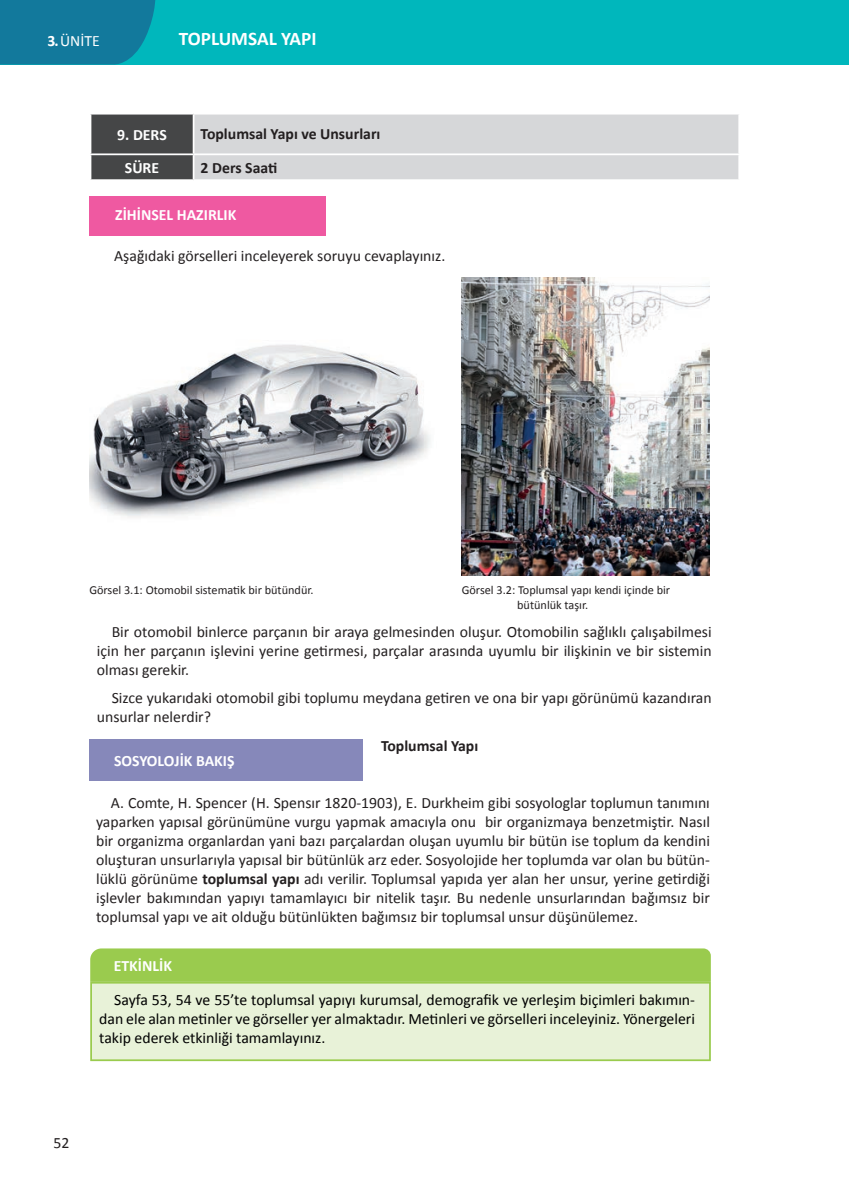
<style>
.page{position:relative;width:849px;height:1196px;background:#fff}
.page>*{position:absolute;margin:0;border:0;box-sizing:border-box;transform-origin:0 0}
.t1{font:700 19.25px "Calibri";color:#fff}
.t2{font:15.75px/18.9px "Calibri";color:#231f20;text-align:justify}
.t3{font:15.75px/18.9px "Calibri";color:#000;text-align:justify}
.sözlük{font:700 15.75px "Calibri";color:#fff}
.ÜNİTE_-KONU_ÜST{font:700 15.75px "Calibri";color:#231f20}
.t4{font:15.75px "Calibri";color:#fff}
.görsel_künye{font:12.25px "Calibri";color:#231f20}
.s1{font-weight:700}
</style>
<div class="page">
<div style="left:0;top:0;width:848px;height:64px;background:#00b7bc"></div>
<svg style="left:0;top:0;width:157px;height:65px;background:#107e9e"></svg>
<div style="left:90px;top:948px;width:620px;height:33px;background:#9acb4e"></div>
<div style="left:90px;top:981px;width:620px;height:80px;background:#e8f2d8;border:2px solid #9acb4e"></div>
<div style="left:89px;top:196px;width:237px;height:40px;background:#ef59a1"></div>
<div style="left:89px;top:739px;width:273px;height:41px;background:#8688ba"></div>
<img style="left:89px;top:344px;width:341px;height:174px">
<img style="left:461px;top:278px;width:248px;height:297px">
<svg style="left:90px;top:114px;width:649px;height:65px;background:#c1c2c4"></svg>
<hr style="left:738px;top:155px;width:2px;height:24px;background:#fff">
<p class="t4" style="left:48px;top:29px;width:54px"><span class="s1">3.</span> ÜNİTE</p>
<p class="t1" style="left:179px;top:25px;width:139px">TOPLUMSAL YAPI</p>
<p class="sözlük" style="left:117px;top:123px;width:51px">9. DERS</p>
<p class="ÜNİTE_-KONU_ÜST" style="left:200px;top:123px;width:181px">Toplumsal Yapı ve Unsurları</p>
<p class="sözlük" style="left:125px;top:157px;width:36px">SÜRE</p>
<p class="ÜNİTE_-KONU_ÜST" style="left:200px;top:157px;width:78px">2 Ders Saati</p>
<p class="sözlük" style="left:115px;top:204px;width:123px">ZİHİNSEL HAZIRLIK</p>
<p class="t2" style="left:114px;top:246px;width:332px">Aşağıdaki görselleri inceleyerek soruyu cevaplayınız.</p>
<p class="görsel_künye" style="left:89px;top:581px;width:226px">Görsel 3.1: Otomobil sistematik bir bütündür.</p>
<p class="görsel_künye" style="left:461px;top:581px;width:210px">Görsel 3.2: Toplumsal yapı kendi içinde bir</p>
<p class="görsel_künye" style="left:517px;top:596px;width:72px">bütünlük taşır.</p>
<p class="t2" style="left:97px;top:621px;width:616px;text-indent:15px">Bir otomobil binlerce parçanın bir araya gelmesinden oluşur. Otomobilin sağlıklı çalışabilmesi için her parçanın işlevini yerine getirmesi, parçalar arasında uyumlu bir ilişkinin ve bir sistemin olması gerekir.</p>
<p class="t2" style="left:97px;top:688px;width:616px;text-indent:15px">Sizce yukarıdaki otomobil gibi toplumu meydana getiren ve ona bir yapı görünümü kazandıran unsurlar nelerdir?</p>
<p class="ÜNİTE_-KONU_ÜST" style="left:381px;top:734px;width:99px">Toplumsal Yapı</p>
<p class="sözlük" style="left:114px;top:749px;width:122px">SOSYOLOJİK BAKIŞ</p>
<p class="t2" style="left:96px;top:793px;width:615px;text-indent:15px">A. Comte, H. Spencer (H. Spensır 1820-1903), E. Durkheim gibi sosyologlar toplumun tanımını yaparken yapısal görünümüne vurgu yapmak amacıyla onu bir organizmaya benzetmiştir. Nasıl bir organizma organlardan yani bazı parçalardan oluşan uyumlu bir bütün ise toplum da kendini oluşturan unsurlarıyla yapısal bir bütünlük arz eder. Sosyolojide her toplumda var olan bu bütün&shy;lüklü görünüme <span class="s1">toplumsal yapı</span> adı verilir. Toplumsal yapıda yer alan her unsur, yerine getirdiği işlevler bakımından yapıyı tamamlayıcı bir nitelik taşır. Bu nedenle unsurlarından bağımsız bir toplumsal yapı ve ait olduğu bütünlükten bağımsız bir toplumsal unsur düşünülemez.</p>
<p class="sözlük" style="left:114px;top:955px;width:60px">ETKİNLİK</p>
<p class="t3" style="left:99px;top:990px;width:597px;text-indent:15px">Sayfa 53, 54 ve 55’te toplumsal yapıyı kurumsal, demografik ve yerleşim biçimleri bakımın&shy;dan ele alan metinler ve görseller yer almaktadır. Metinleri ve görselleri inceleyiniz. Yönergeleri takip ederek etkinliği tamamlayınız.</p>
<p class="t2" style="left:53px;top:1133px;width:17px">52</p>
</div>
